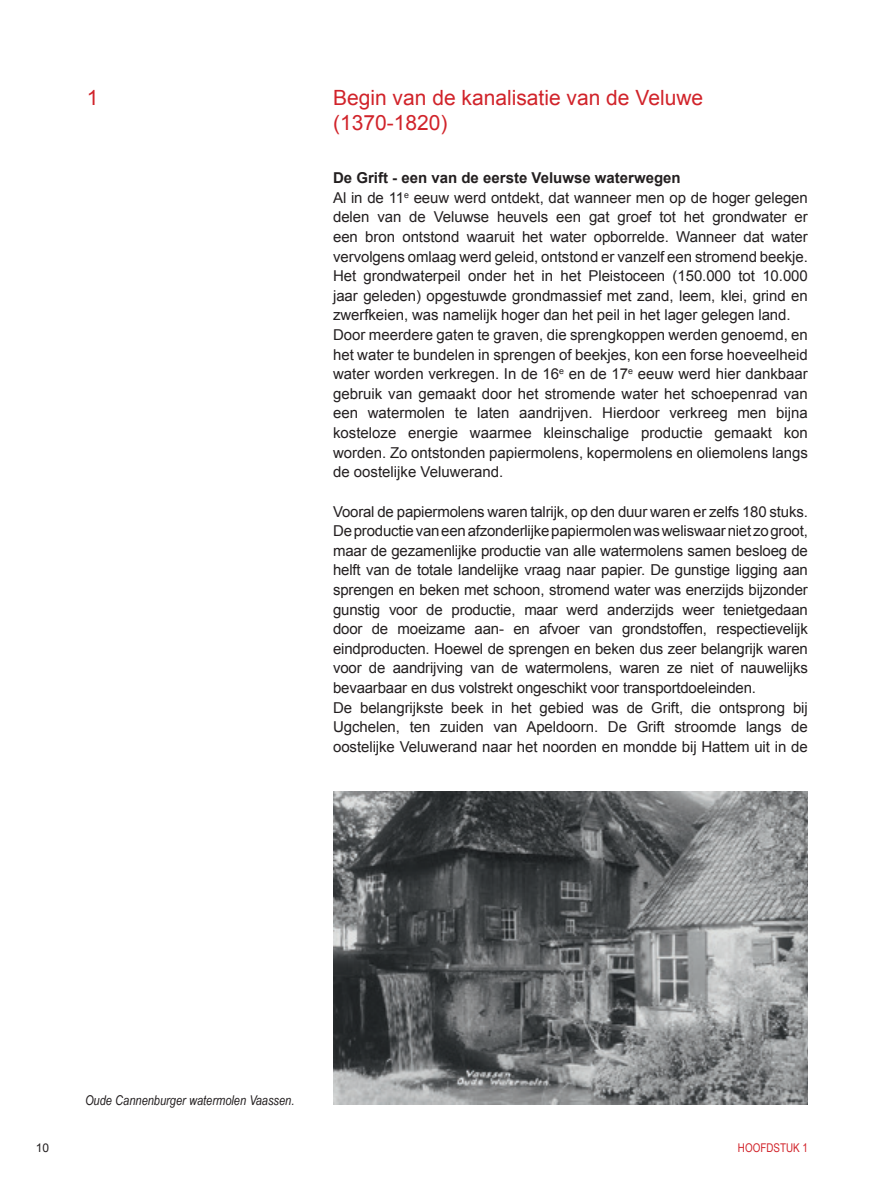
<style>
.page{position:relative;width:893px;height:1191px;background:#fff}
.page>*{position:absolute;margin:0;border:0;box-sizing:border-box;transform-origin:0 0}
.t1{font:21px/25.7px "Arial";color:#d1232a}
.t2{font:15px/19.6px "Arial";letter-spacing:-.005em;color:#231f20}
.t3{font:italic 13.5px "Arial Narrow";color:#231f20}
.t4{font:12px "Arial Narrow";color:#d1232a}
.t5{font:12px "Arial";color:#231f20}
.s1{font-weight:700}
</style>
<div class="page">
<img style="left:333px;top:791px;width:475px;height:313px">
<h1 class="t1" style="left:87px;top:85px;width:13px">1</h1>
<h1 class="t1" style="left:333px;top:85px;width:372px">Begin van de kanalisatie van de Veluwe (1370-1820)</h1>
<p class="t2" style="left:333px;top:168px;width:476px"><span class="s1">De Grift - een van de eerste Veluwse waterwegen<br></span>Al in de 11<sup>e</sup> eeuw werd ontdekt, dat wanneer men op de hoger gelegen delen van de Veluwse heuvels een gat groef tot het grondwater er een bron ontstond waaruit het water opborrelde. Wanneer dat water vervolgens omlaag werd geleid, ontstond er vanzelf een stromend beekje.<br>Het grondwaterpeil onder het in het Pleistoceen (150.000 tot 10.000 jaar geleden) opgestuwde grondmassief met zand, leem, klei, grind en zwerfkeien, was namelijk hoger dan het peil in het lager gelegen land.<br>Door meerdere gaten te graven, die sprengkoppen werden genoemd, en het water te bundelen in sprengen of beekjes, kon een forse hoeveelheid water worden verkregen. In de 16<sup>e</sup> en de 17<sup>e</sup> eeuw werd hier dankbaar gebruik van gemaakt door het stromende water het schoepenrad van een watermolen te laten aandrijven. Hierdoor verkreeg men bijna kosteloze energie waarmee kleinschalige productie gemaakt kon worden. Zo ontstonden papiermolens, kopermolens en oliemolens langs de oostelijke Veluwerand.</p>
<p class="t2" style="left:333px;top:501px;width:476px">Vooral de papiermolens waren talrijk, op den duur waren er zelfs 180 stuks.<br>De productie van een afzonderlijke papiermolen was weliswaar niet zo groot, maar de gezamenlijke productie van alle watermolens samen besloeg de helft van de totale landelijke vraag naar papier. De gunstige ligging aan sprengen en beken met schoon, stromend water was enerzijds bijzonder gunstig voor de productie, maar werd anderzijds weer tenietgedaan door de moeizame aan- en afvoer van grondstoffen, respectievelijk eindproducten. Hoewel de sprengen en beken dus zeer belangrijk waren voor de aandrijving van de watermolens, waren ze niet of nauwelijks bevaarbaar en dus volstrekt ongeschikt voor transportdoeleinden.<br>De belangrijkste beek in het gebied was de Grift, die ontsprong bij Ugchelen, ten zuiden van Apeldoorn. De Grift stroomde langs de oostelijke Veluwerand naar het noorden en mondde bij Hattem uit in de</p>
<p class="t5" style="left:36px;top:1140px;width:15px">10</p>
<p class="t3" style="left:85px;top:1090px;width:211px">Oude Cannenburger watermolen Vaassen.</p>
<p class="t4" style="left:738px;top:1139px;width:71px">HOOFDSTUK 1</p>
</div>
